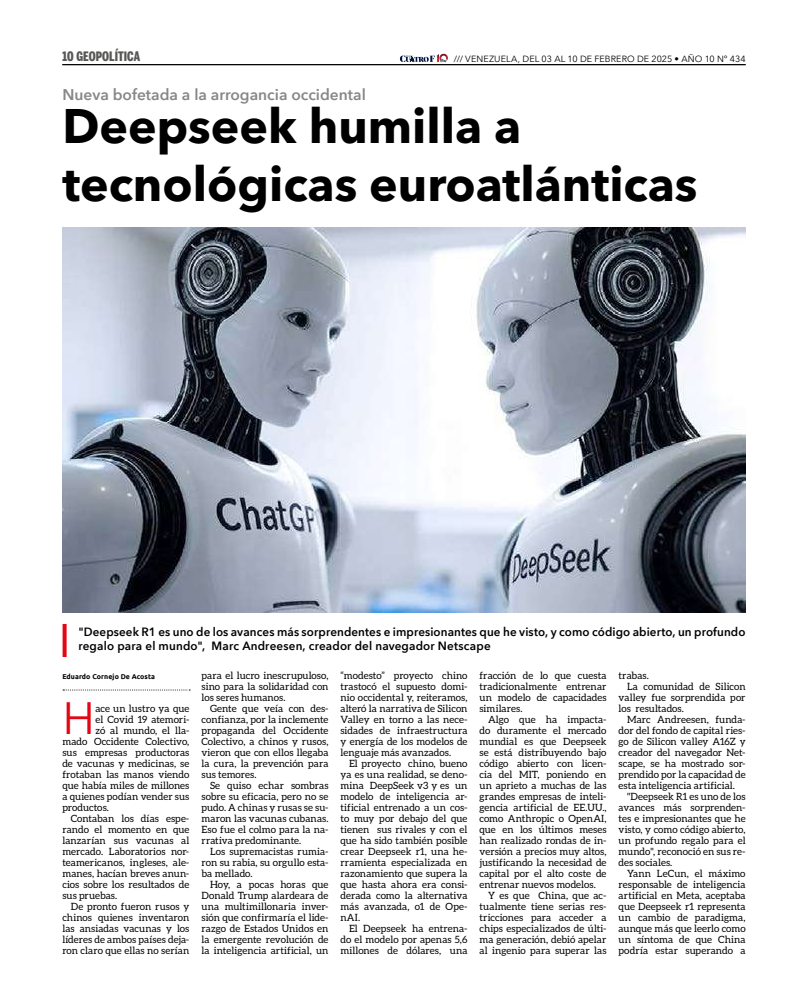
<style>
.page{position:relative;width:808px;height:1007px;background:#fff}
.page>*{position:absolute;margin:0;border:0;box-sizing:border-box;transform-origin:0 0}
.t1{font:700 48px/57.6px "Avenir Next LT Pro";color:#000}
.t2{font:45.2px "Avenir";color:#e30613}
.t3{font:600 15.5px "Avenir Next";color:#878787}
.t4{font:900 13px "Benton Sans Comp";color:#575756}
.t5{font:600 12px/14px "Avenir Next";letter-spacing:.01em;color:#000}
.t6{font:10px/11px "Aleo";letter-spacing:.005em;color:#000;text-align:justify}
.t7{font:9px "Avenir Next";letter-spacing:.01em;color:#000}
.t8{font:700 7px "Ubuntu";letter-spacing:.01em;color:#000}
</style>
<div class="page">
<hr style="left:62px;top:64px;width:684px;height:1px;background:#000">
<svg style="left:400px;top:53px;width:48px;height:9px"></svg>
<svg style="left:63px;top:689px;width:127px;height:1px"></svg>
<img style="left:62px;top:228px;width:684px;height:385px">
<svg style="left:63px;top:624px;width:4px;height:33px"></svg>
<h3 class="t4" style="left:62px;top:48px;width:79px">10 GEOPOLÍTICA</h3>
<p class="t7" style="left:454px;top:51px;width:293px">/// VENEZUELA, DEL 03 AL 10 DE FEBRERO DE 2025 • AÑO 10 Nº 434</p>
<h3 class="t3" style="left:62px;top:82px;width:305px">Nueva bofetada a la arrogancia occidental</h3>
<h1 class="t1" style="left:62px;top:97px;width:637px">Deepseek humilla a tecnológicas euroatlánticas</h1>
<p class="t5" style="left:78px;top:624px;width:669px">"Deepseek R1 es uno de los avances más sorprendentes e impresionantes que he visto, y como código abierto, un profundo regalo para el mundo", Marc Andreesen, creador del navegador Netscape</p>
<p class="t8" style="left:62px;top:672px;width:94px">Eduardo Cornejo De Acosta</p>
<h2 class="t2" style="left:62px;top:691px;width:34px">H</h2>
<p class="t6" style="left:95px;top:702px;width:95px">ace un lustro ya que</p>
<p class="t6" style="left:95px;top:713px;width:95px">el Covid 19 atemori-</p>
<p class="t6" style="left:95px;top:724px;width:95px">zó al mundo, el lla-</p>
<p class="t6" style="left:62px;top:735px;width:129px">mado Occidente Colectivo,</p>
<p class="t6" style="left:62px;top:746px;width:129px">sus empresas productoras</p>
<p class="t6" style="left:62px;top:757px;width:129px">de vacunas y medicinas, se</p>
<p class="t6" style="left:62px;top:768px;width:129px">frotaban las manos viendo</p>
<p class="t6" style="left:62px;top:779px;width:129px">que había miles de millones</p>
<p class="t6" style="left:62px;top:790px;width:129px">a quienes podían vender sus</p>
<p class="t6" style="left:62px;top:801px;width:48px">productos.</p>
<p class="t6" style="left:71px;top:812px;width:120px">Contaban los días espe-</p>
<p class="t6" style="left:62px;top:823px;width:129px">rando el momento en que</p>
<p class="t6" style="left:62px;top:834px;width:129px">lanzarían sus vacunas al</p>
<p class="t6" style="left:62px;top:845px;width:129px">mercado. Laboratorios nor-</p>
<p class="t6" style="left:62px;top:856px;width:129px">teamericanos, ingleses, ale-</p>
<p class="t6" style="left:62px;top:867px;width:129px">manes, hacían breves anun-</p>
<p class="t6" style="left:62px;top:878px;width:129px">cios sobre los resultados de</p>
<p class="t6" style="left:62px;top:889px;width:56px">sus pruebas.</p>
<p class="t6" style="left:71px;top:900px;width:120px">De pronto fueron rusos y</p>
<p class="t6" style="left:62px;top:911px;width:129px">chinos quienes inventaron</p>
<p class="t6" style="left:62px;top:922px;width:129px">las ansiadas vacunas y los</p>
<p class="t6" style="left:62px;top:933px;width:129px">líderes de ambos países deja-</p>
<p class="t6" style="left:62px;top:944px;width:129px">ron claro que ellas no serían</p>
<p class="t6" style="left:202px;top:669px;width:128px">para el lucro inescrupuloso, sino para la solidaridad con los seres humanos.</p>
<p class="t6" style="left:202px;top:702px;width:128px;text-indent:8px">Gente que veía con des&shy;confianza, por la inclemente propaganda del Occidente Colectivo, a chinos y rusos, vieron que con ellos llegaba la cura, la prevención para sus temores.</p>
<p class="t6" style="left:202px;top:779px;width:128px;text-indent:8px">Se quiso echar sombras sobre su eficacia, pero no se pudo. A chinas y rusas se su&shy;maron las vacunas cubanas.<br>Eso fue el colmo para la na&shy;rrativa predominante.</p>
<p class="t6" style="left:202px;top:845px;width:128px;text-indent:8px">Los supremacistas rumia&shy;ron su rabia, su orgullo esta&shy;ba mellado.</p>
<p class="t6" style="left:202px;top:878px;width:128px;text-indent:8px">Hoy, a pocas horas que Donald Trump alardeara de una multimillonaria inver&shy;sión que confirmaría el lide&shy;razgo de Estados Unidos en la emergente revolución de la inteligencia artificial, un</p>
<p class="t6" style="left:340px;top:669px;width:128px">“modesto” proyecto chino trastocó el supuesto domi&shy;nio occidental y, reiteramos, alteró la narrativa de Silicon Valley en torno a las nece&shy;sidades de infraestructura y energía de los modelos de lenguaje más avanzados.</p>
<p class="t6" style="left:340px;top:757px;width:128px;text-indent:8px">El proyecto chino, bueno ya es una realidad, se deno&shy;mina DeepSeek v3 y es un modelo de inteligencia ar&shy;tificial entrenado a un cos&shy;to muy por debajo del que tienen sus rivales y con el que ha sido también posible crear Deepseek r1, una he&shy;rramienta especializada en razonamiento que supera la que hasta ahora era consi&shy;derada como la alternativa más avanzada, o1 de Ope&shy;nAI.</p>
<p class="t6" style="left:340px;top:922px;width:128px;text-indent:8px">El Deepseek ha entrena&shy;do el modelo por apenas 5,6 millones de dólares, una</p>
<p class="t6" style="left:479px;top:669px;width:129px">fracción de lo que cuesta tradicionalmente entrenar un modelo de capacidades similares.</p>
<p class="t6" style="left:479px;top:713px;width:129px;text-indent:9px">Algo que ha impacta&shy;do duramente el mercado mundial es que Deepseek se está distribuyendo bajo código abierto con licen&shy;cia del MIT, poniendo en un aprieto a muchas de las grandes empresas de inteli&shy;gencia artificial de EE.UU., como Anthropic o OpenAI, que en los últimos meses han realizado rondas de in&shy;versión a precios muy altos, justificando la necesidad de capital por el alto coste de entrenar nuevos modelos.</p>
<p class="t6" style="left:479px;top:889px;width:129px;text-indent:9px">Y es que China, que ac&shy;tualmente tiene serias res&shy;tricciones para acceder a chips especializados de últi&shy;ma generación, debió apelar al ingenio para superar las</p>
<p class="t6" style="left:618px;top:669px;width:32px">trabas.</p>
<p class="t6" style="left:627px;top:680px;width:120px">La comunidad de Silicon</p>
<p class="t6" style="left:618px;top:691px;width:129px">valley fue sorprendida por</p>
<p class="t6" style="left:618px;top:702px;width:67px">los resultados.</p>
<p class="t6" style="left:627px;top:713px;width:120px">Marc Andreesen, funda-</p>
<p class="t6" style="left:618px;top:724px;width:129px">dor del fondo de capital ries-</p>
<p class="t6" style="left:618px;top:735px;width:129px">go de Silicon valley A16Z y</p>
<p class="t6" style="left:618px;top:746px;width:129px">creador del navegador Net-</p>
<p class="t6" style="left:618px;top:757px;width:129px">scape, se ha mostrado sor-</p>
<p class="t6" style="left:618px;top:768px;width:129px">prendido por la capacidad de</p>
<p class="t6" style="left:618px;top:779px;width:118px">esta inteligencia artificial.</p>
<p class="t6" style="left:627px;top:790px;width:120px">"Deepseek R1 es uno de los</p>
<p class="t6" style="left:618px;top:801px;width:129px">avances más sorprenden-</p>
<p class="t6" style="left:618px;top:812px;width:128px">tes e impresionantes que he</p>
<p class="t6" style="left:618px;top:823px;width:129px">visto, y como código abierto,</p>
<p class="t6" style="left:618px;top:834px;width:129px">un profundo regalo para el</p>
<p class="t6" style="left:618px;top:845px;width:129px">mundo", reconoció en sus re-</p>
<p class="t6" style="left:618px;top:856px;width:55px">des sociales.</p>
<p class="t6" style="left:627px;top:867px;width:120px">Yann LeCun, el máximo</p>
<p class="t6" style="left:618px;top:878px;width:129px">responsable de inteligencia</p>
<p class="t6" style="left:618px;top:889px;width:129px">artificial en Meta, aceptaba</p>
<p class="t6" style="left:618px;top:900px;width:129px">que Deepseek r1 representa</p>
<p class="t6" style="left:618px;top:911px;width:129px">un cambio de paradigma,</p>
<p class="t6" style="left:618px;top:922px;width:129px">aunque más que leerlo como</p>
<p class="t6" style="left:618px;top:933px;width:129px">un síntoma de que China</p>
<p class="t6" style="left:618px;top:944px;width:129px">podría estar superando a</p>
</div>
